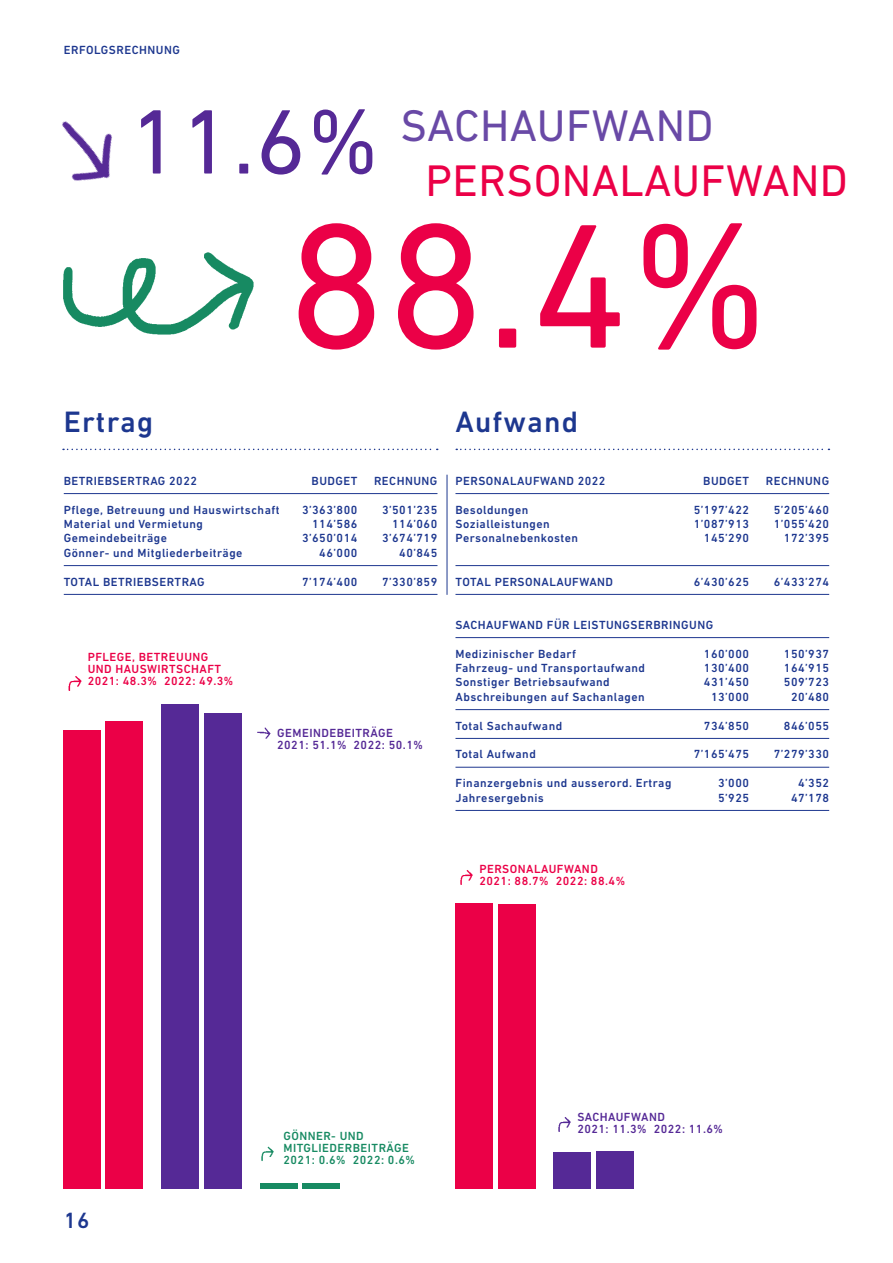
<style>
.page{position:relative;width:893px;height:1263px;background:#fff}
.page>*{position:absolute;margin:0;border:0;box-sizing:border-box;transform-origin:0 0}
.t1{font:180px "DIN Next LT Pro";color:#eb0047}
.t2{font:93px "DIN Next LT Pro";color:#552996}
.t3{font:45px "DIN Next LT Pro";letter-spacing:.01em;color:#eb0047}
.t4{font:45px "DIN Next LT Pro";letter-spacing:.01em;color:#6949a6}
.t5{font:500 30px "DIN Next LT Pro";letter-spacing:.04em;color:#1d378f}
.t6{font:500 22.5px "DIN Next LT Pro";color:#1d378f}
.t7{font:500 12px "DIN Next LT Pro";letter-spacing:.04em;color:#1d378f}
.t8{font:500 12px/12px "DIN Next LT Pro";letter-spacing:.04em;color:#eb0047}
.t9{font:500 12px/12px "DIN Next LT Pro";letter-spacing:.04em;color:#552996}
.t10{font:500 12px/12px "DIN Next LT Pro";letter-spacing:.04em;color:#178a62}
</style>
<div class="page">
<img style="left:62px;top:121px;width:50px;height:60px">
<img style="left:63px;top:252px;width:191px;height:83px">
<hr style="left:64px;top:493px;width:373px;height:1px;background:#1d378f">
<hr style="left:64px;top:565px;width:373px;height:1px;background:#1d378f">
<hr style="left:64px;top:594px;width:373px;height:1px;background:#1d378f">
<hr style="left:455px;top:493px;width:374px;height:1px;background:#1d378f">
<hr style="left:455px;top:565px;width:374px;height:1px;background:#1d378f">
<hr style="left:455px;top:594px;width:374px;height:1px;background:#1d378f">
<hr style="left:455px;top:637px;width:374px;height:1px;background:#1d378f">
<hr style="left:455px;top:709px;width:374px;height:1px;background:#1d378f">
<hr style="left:455px;top:738px;width:374px;height:1px;background:#1d378f">
<hr style="left:455px;top:767px;width:374px;height:1px;background:#1d378f">
<hr style="left:455px;top:810px;width:374px;height:1px;background:#1d378f">
<svg style="left:63px;top:449px;width:375px;height:1px"></svg>
<svg style="left:456px;top:449px;width:373px;height:1px"></svg>
<hr style="left:447px;top:475px;width:1px;height:120px;background:#1d378f">
<img style="left:68px;top:676px;width:14px;height:15px">
<img style="left:460px;top:870px;width:13px;height:15px">
<img style="left:558px;top:1117px;width:13px;height:15px">
<img style="left:257px;top:727px;width:14px;height:12px">
<img style="left:261px;top:1146px;width:13px;height:15px">
<div style="left:64px;top:730px;width:37px;height:458px;background:#eb0047"></div>
<div style="left:455px;top:903px;width:38px;height:285px;background:#eb0047"></div>
<div style="left:553px;top:1152px;width:37px;height:36px;background:#552996"></div>
<div style="left:106px;top:721px;width:37px;height:467px;background:#eb0047"></div>
<div style="left:498px;top:904px;width:38px;height:284px;background:#eb0047"></div>
<div style="left:596px;top:1151px;width:37px;height:37px;background:#552996"></div>
<div style="left:161px;top:704px;width:38px;height:484px;background:#552996"></div>
<div style="left:260px;top:1183px;width:37px;height:5px;background:#178a62"></div>
<div style="left:302px;top:1183px;width:37px;height:5px;background:#178a62"></div>
<div style="left:204px;top:713px;width:37px;height:475px;background:#552996"></div>
<p class="t7" style="left:64px;top:43px;width:118px">ERFOLGSRECHNUNG</p>
<h2 class="t2" style="left:130px;top:88px;width:251px">11.6%</h2>
<h3 class="t4" style="left:401px;top:100px;width:315px">SACHAUFWAND</h3>
<h3 class="t3" style="left:425px;top:154px;width:424px">PERSONALAUFWAND</h3>
<h1 class="t1" style="left:288px;top:183px;width:484px">88.4%</h1>
<h3 class="t5" style="left:64px;top:404px;width:91px">Ertrag</h3>
<h3 class="t5" style="left:455px;top:404px;width:124px">Aufwand</h3>
<p class="t7" style="left:64px;top:474px;width:135px">BETRIEBSERTRAG 2022</p>
<p class="t7" style="left:312px;top:474px;width:47px">BUDGET</p>
<p class="t7" style="left:374px;top:474px;width:65px">RECHNUNG</p>
<p class="t7" style="left:64px;top:503px;width:217px">Pflege, Betreuung und Hauswirtschaft</p>
<p class="t7" style="left:302px;top:503px;width:57px">3’363’800</p>
<p class="t7" style="left:382px;top:503px;width:57px">3’501’235</p>
<p class="t7" style="left:64px;top:517px;width:141px">Material und Vermietung</p>
<p class="t7" style="left:312px;top:517px;width:47px">114’586</p>
<p class="t7" style="left:392px;top:517px;width:47px">114’060</p>
<p class="t7" style="left:64px;top:531px;width:105px">Gemeindebeiträge</p>
<p class="t7" style="left:302px;top:531px;width:57px">3’650’014</p>
<p class="t7" style="left:382px;top:531px;width:57px">3’674’719</p>
<p class="t7" style="left:64px;top:546px;width:180px">Gönner- und Mitgliederbeiträge</p>
<p class="t7" style="left:319px;top:546px;width:40px">46’000</p>
<p class="t7" style="left:399px;top:546px;width:40px">40’845</p>
<p class="t7" style="left:64px;top:575px;width:142px">TOTAL BETRIEBSERTRAG</p>
<p class="t7" style="left:302px;top:575px;width:57px">7’174’400</p>
<p class="t7" style="left:382px;top:575px;width:57px">7’330’859</p>
<p class="t7" style="left:455px;top:474px;width:151px">PERSONALAUFWAND 2022</p>
<p class="t7" style="left:703px;top:474px;width:47px">BUDGET</p>
<p class="t7" style="left:766px;top:474px;width:65px">RECHNUNG</p>
<p class="t7" style="left:455px;top:503px;width:74px">Besoldungen</p>
<p class="t7" style="left:694px;top:503px;width:57px">5’197’422</p>
<p class="t7" style="left:774px;top:503px;width:57px">5’205’460</p>
<p class="t7" style="left:455px;top:517px;width:96px">Sozialleistungen</p>
<p class="t7" style="left:694px;top:517px;width:57px">1’087’913</p>
<p class="t7" style="left:774px;top:517px;width:57px">1’055’420</p>
<p class="t7" style="left:455px;top:531px;width:124px">Personalnebenkosten</p>
<p class="t7" style="left:704px;top:531px;width:47px">145’290</p>
<p class="t7" style="left:784px;top:531px;width:47px">172’395</p>
<p class="t7" style="left:455px;top:575px;width:159px">TOTAL PERSONALAUFWAND</p>
<p class="t7" style="left:694px;top:575px;width:57px">6’430’625</p>
<p class="t7" style="left:774px;top:575px;width:57px">6’433’274</p>
<p class="t7" style="left:455px;top:618px;width:259px">SACHAUFWAND FÜR LEISTUNGSERBRINGUNG</p>
<p class="t7" style="left:455px;top:647px;width:122px">Medizinischer Bedarf</p>
<p class="t7" style="left:704px;top:647px;width:47px">160’000</p>
<p class="t7" style="left:784px;top:647px;width:47px">150’937</p>
<p class="t7" style="left:455px;top:661px;width:191px">Fahrzeug- und Transportaufwand</p>
<p class="t7" style="left:704px;top:661px;width:47px">130’400</p>
<p class="t7" style="left:784px;top:661px;width:47px">164’915</p>
<p class="t7" style="left:455px;top:675px;width:156px">Sonstiger Betriebsaufwand</p>
<p class="t7" style="left:704px;top:675px;width:47px">431’450</p>
<p class="t7" style="left:784px;top:675px;width:47px">509’723</p>
<p class="t7" style="left:455px;top:690px;width:191px">Abschreibungen auf Sachanlagen</p>
<p class="t7" style="left:711px;top:690px;width:40px">13’000</p>
<p class="t7" style="left:791px;top:690px;width:40px">20’480</p>
<p class="t7" style="left:455px;top:719px;width:108px">Total Sachaufwand</p>
<p class="t7" style="left:704px;top:719px;width:47px">734’850</p>
<p class="t7" style="left:784px;top:719px;width:47px">846’055</p>
<p class="t7" style="left:455px;top:747px;width:82px">Total Aufwand</p>
<p class="t7" style="left:694px;top:747px;width:57px">7’165’475</p>
<p class="t7" style="left:774px;top:747px;width:57px">7’279’330</p>
<p class="t7" style="left:455px;top:776px;width:217px">Finanzergebnis und ausserord. Ertrag</p>
<p class="t7" style="left:718px;top:776px;width:32px">3’000</p>
<p class="t7" style="left:798px;top:776px;width:32px">4’352</p>
<p class="t7" style="left:455px;top:791px;width:90px">Jahresergebnis</p>
<p class="t7" style="left:718px;top:791px;width:32px">5’925</p>
<p class="t7" style="left:791px;top:791px;width:40px">47’178</p>
<p class="t8" style="left:88px;top:651px;width:147px">PFLEGE, BETREUUNG<br>UND HAUSWIRTSCHAFT<br>2021: 48.3% 2022: 49.3%</p>
<p class="t9" style="left:277px;top:727px;width:147px">GEMEINDEBEITRÄGE<br>2021: 51.1% 2022: 50.1%</p>
<h3 class="t6" style="left:64px;top:1207px;width:27px">16</h3>
<p class="t8" style="left:479px;top:863px;width:147px">PERSONALAUFWAND<br>2021: 88.7% 2022: 88.4%</p>
<p class="t10" style="left:283px;top:1130px;width:133px">GÖNNER- UND<br>MITGLIEDERBEITRÄGE<br>2021: 0.6% 2022: 0.6%</p>
<p class="t9" style="left:577px;top:1111px;width:147px">SACHAUFWAND<br>2021: 11.3% 2022: 11.6%</p>
</div>
